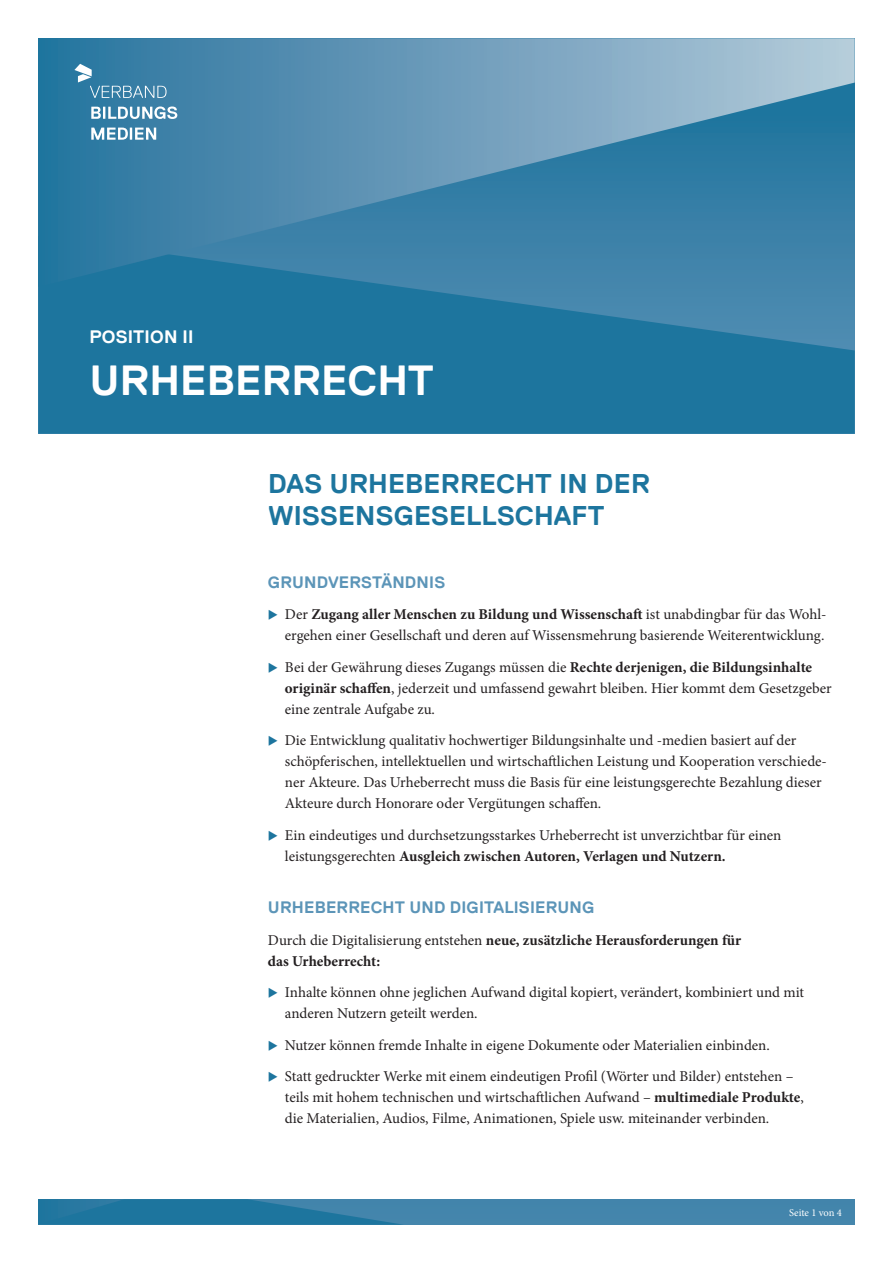
<style>
.page{position:relative;width:893px;height:1263px;background:#fff}
.page>*{position:absolute;margin:0;border:0;box-sizing:border-box;transform-origin:0 0}
.t1{font:700 42px "Replica TT";letter-spacing:.005em;color:#fff}
.t2{font:700 27px/31.5px "Replica TT";letter-spacing:.005em;color:#1d759e}
.t3{font:700 18px "Replica TT";letter-spacing:.01em;color:#fff}
.t4{font:700 16.5px "Replica TT";letter-spacing:.01em;color:#5c95b8}
.t5{font:15px/21px "Minion Pro";color:#231f20}
.t6{font:700 15px/21px "Minion Pro";color:#231f20}
.t7{font:10.5px "Minion Pro";letter-spacing:-.005em;color:#fff}
.s1{font-weight:700}
.s2{font-weight:400}
</style>
<div class="page">
<div style="left:38px;top:1199px;width:817px;height:26px;background:#4385ac"></div>
<svg style="left:38px;top:1199px;width:364px;height:26px"></svg>
<svg style="left:38px;top:287px;width:817px;height:147px;background:#2277a0"></svg>
<svg style="left:38px;top:38px;width:817px;height:249px;background:#4c8bae"></svg>
<svg style="left:74px;top:64px;width:103px;height:76px;background:#5692b3"></svg>
<p class="t3" style="left:89px;top:327px;width:106px">POSITION II</p>
<h1 class="t1" style="left:90px;top:358px;width:346px">URHEBERRECHT</h1>
<h2 class="t2" style="left:268px;top:468px;width:383px">DAS URHEBERRECHT IN DER<br>WISSENSGESELLSCHAFT</h2>
<p class="t4" style="left:268px;top:573px;width:179px">GRUNDVERSTÄNDNIS</p>
<p class="t5" style="left:285px;top:604px;width:543px">Der <span class="s1">Zugang aller Menschen zu Bildung und Wissenschaft</span> ist unabdingbar für das Wohl&shy;ergehen einer Gesellschaft und deren auf Wissensmehrung basierende Weiterentwicklung.</p>
<p class="t5" style="left:285px;top:656px;width:548px">Bei der Gewährung dieses Zugangs müssen die <span class="s1">Rechte derjenigen, die Bildungsinhalte originär schaffen</span>, jederzeit und umfassend gewahrt bleiben. Hier kommt dem Gesetzgeber eine zentrale Aufgabe zu.</p>
<p class="t5" style="left:285px;top:730px;width:544px">Die Entwicklung qualitativ hochwertiger Bildungsinhalte und -medien basiert auf der schöpferischen, intellektuellen und wirtschaftlichen Leistung und Kooperation verschiede&shy;ner Akteure. Das Urheberrecht muss die Basis für eine leistungsgerechte Bezahlung dieser Akteure durch Honorare oder Vergütungen schaffen.</p>
<p class="t5" style="left:285px;top:824px;width:498px">Ein eindeutiges und durchsetzungsstarkes Urheberrecht ist unverzichtbar für einen leistungsgerechten <span class="s1">Ausgleich zwischen Autoren, Verlagen und Nutzern.</span></p>
<p class="t4" style="left:268px;top:898px;width:328px">URHEBERRECHT UND DIGITALISIERUNG</p>
<p class="t6" style="left:268px;top:929px;width:475px"><span class="s2">Durch die Digitalisierung entstehen</span> neue, zusätzliche Herausforderungen für das Urheberrecht:</p>
<p class="t5" style="left:285px;top:982px;width:521px">Inhalte können ohne jeglichen Aufwand digital kopiert, verändert, kombiniert und mit anderen Nutzern geteilt werden.</p>
<p class="t5" style="left:285px;top:1029px;width:510px;line-height:31.5px">Nutzer können fremde Inhalte in eigene Dokumente oder Materialien einbinden.<br>Statt gedruckter Werke mit einem eindeutigen Profil (Wörter und Bilder) entstehen –</p>
<p class="t5" style="left:285px;top:1087px;width:520px">teils mit hohem technischen und wirtschaftlichen Aufwand – <span class="s1">multimediale Produkte</span>, die Materialien, Audios, Filme, Animationen, Spiele usw. miteinander verbinden.</p>
<p class="t7" style="left:789px;top:1206px;width:54px">Seite 1 von 4</p>
</div>
